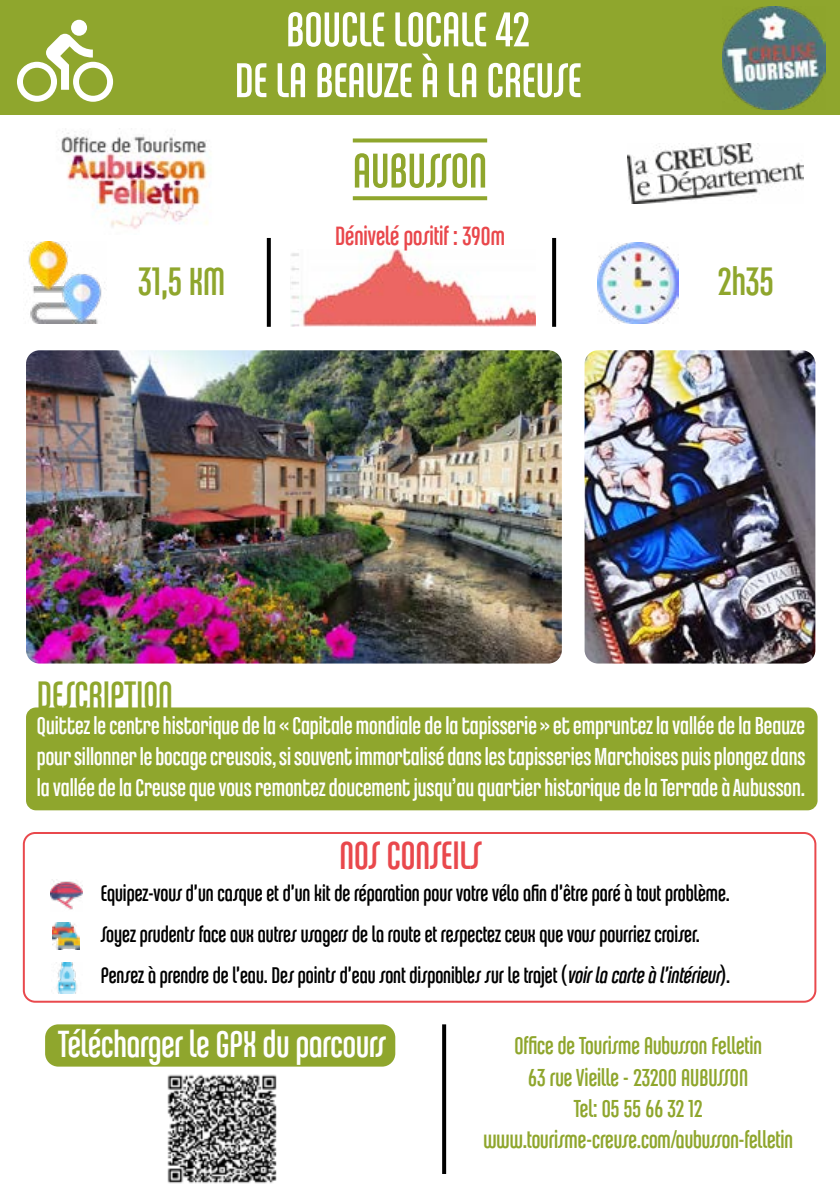
<style>
.page{position:relative;width:840px;height:1191px;background:#fff}
.page>*{position:absolute;margin:0;border:0;box-sizing:border-box;transform-origin:0 0}
.t1{font:52px "Chalet Comprime Cologne Seventy";color:#fff}
.t2{font:52px "Chalet Comprime Cologne Seventy";color:#8fa62d}
.t3{font:42px "Chalet Comprime Cologne Seventy";color:#8fa62d}
.t4{font:42px "Chalet Comprime Cologne Seventy";color:#e9484c}
.t5{font:40px "Chalet Comprime Cologne Seventy";color:#fff}
.t6{font:28px "Chalet Comprime Cologne Seventy";color:#e9474b}
.t7{font:26px/31.2px "Chalet Comprime Cologne Eighty";color:#fff;text-align:justify}
.t8{font:26px/31.2px "Chalet Comprime Cologne Seventy";color:#8fa62d;text-align:center}
.t9{font:24px/41.2px "Chalet Comprime Cologne Seventy";color:#000}
.s1{font-style:italic}
</style>
<div class="page">
<div style="left:45px;top:1024px;width:350px;height:42px;background:#8fa62d;border-radius:13px"></div>
<div style="left:23px;top:832px;width:792px;height:170px;border:2px solid #e9494d;border-radius:11px"></div>
<div style="left:26px;top:707px;width:791px;height:103px;background:#8fa62d;border-radius:10px"></div>
<img style="left:584px;top:350px;width:230px;height:313px">
<svg style="left:267px;top:238px;width:4px;height:89px"></svg>
<svg style="left:552px;top:238px;width:4px;height:89px"></svg>
<div style="left:0;top:0;width:839px;height:115px;background:#8fa62d"></div>
<img style="left:290px;top:250px;width:245px;height:77px">
<img style="left:28px;top:241px;width:77px;height:82px">
<img style="left:597px;top:243px;width:80px;height:80px">
<img style="left:26px;top:350px;width:535px;height:313px">
<img style="left:53px;top:922px;width:27px;height:27px">
<img style="left:50px;top:879px;width:32px;height:31px">
<img style="left:56px;top:962px;width:21px;height:31px">
<svg style="left:442px;top:1024px;width:4px;height:150px"></svg>
<img style="left:167px;top:1074px;width:110px;height:110px">
<div style="left:71px;top:20px;width:16px;height:16px;background:#fff;border-radius:50%"></div>
<svg style="left:17px;top:34px;width:96px;height:68px"></svg>
<img style="left:627px;top:143px;width:175px;height:61px">
<img style="left:722px;top:6px;width:102px;height:103px">
<svg style="left:352px;top:196px;width:135px;height:4px"></svg>
<svg style="left:352px;top:138px;width:135px;height:4px"></svg>
<img style="left:61px;top:128px;width:150px;height:101px">
<h1 class="t1" style="left:286px;top:0;width:245px">BOUCLE LOCALE 42</h1>
<h1 class="t1" style="left:234px;top:51px;width:348px">DE LA BEAUZE À LA CREUSE</h1>
<h1 class="t2" style="left:352px;top:142px;width:136px">AUBUSSON</h1>
<p class="t6" style="left:335px;top:220px;width:171px">Dénivelé positif : 390m</p>
<h2 class="t3" style="left:138px;top:258px;width:89px">31,5 KM</h2>
<h2 class="t3" style="left:717px;top:258px;width:58px">2h35</h2>
<h2 class="t3" style="left:37px;top:672px;width:137px">DESCRIPTION</h2>
<p class="t7" style="left:37px;top:709px;width:769px">Quittez le centre historique de la « Capitale mondiale de la tapisserie » et empruntez la vallée de la Beauze pour sillonner le bocage creusois, si souvent immortalisé dans les tapisseries Marchoises puis plongez dans la vallée de la Creuse que vous remontez doucement jusqu’au quartier historique de la Terrade à Aubusson.</p>
<h2 class="t4" style="left:339px;top:832px;width:144px">NOS CONSEILS</h2>
<p class="t9" style="left:101px;top:871px;width:630px">Equipez-vous d’un casque et d’un kit de réparation pour votre vélo afin d’être paré à tout problème.<br>Soyez prudents face aux autres usagers de la route et respectez ceux que vous pourriez croiser.<br>Pensez à prendre de l’eau. Des points d’eau sont disponibles sur le trajet (<span class="s1">voirlacarteàl’intérieur</span>).</p>
<h3 class="t5" style="left:58px;top:1021px;width:329px">Télécharger le GPX du parcours</h3>
<p class="t8" style="left:483px;top:1029px;width:311px">Office de Tourisme Aubusson Felletin<br>63 rue Vieille - 23200 AUBUSSON<br>Tel: 05 55 66 32 12 www.tourisme-creuse.com/aubusson-felletin</p>
</div>
